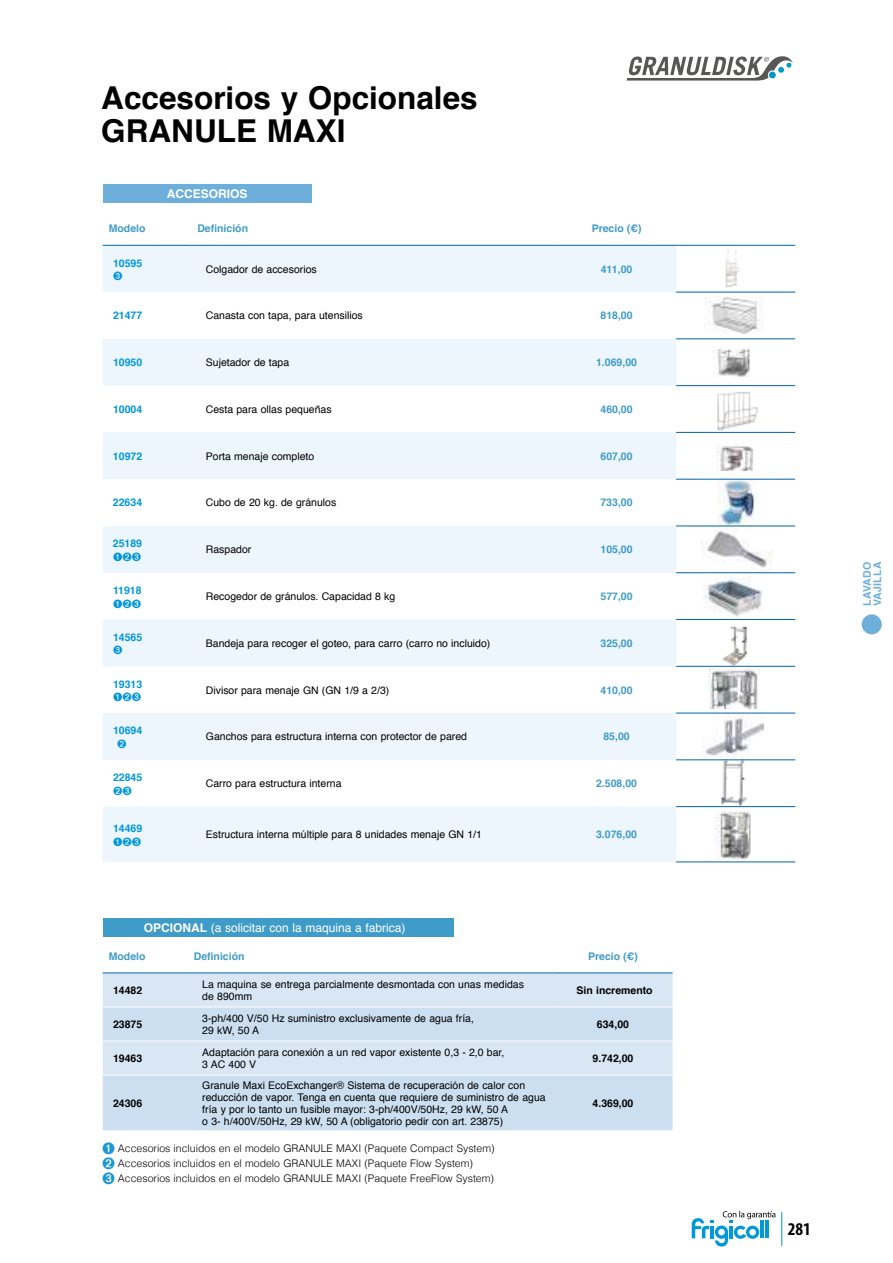
<style>
.page{position:relative;width:893px;height:1263px;background:#fff}
.page>*{position:absolute;margin:0;border:0;box-sizing:border-box;transform-origin:0 0}
.t1{font:700 31.5px/33px "Helvetica";color:#000}
.t2{font:700 condensed 18px "Myriad Pro";color:#000}
.t3{font:12px "Helvetica";color:#fff}
.t4{font:12px "Zapf Dingbats ITC";color:#0097d9}
.t5{font:700 12px "Helvetica";color:#fff}
.t6{font:10.5px/12px "Helvetica";color:#000}
.t7{font:300 10.5px/15px "Helvetica";color:#000}
.t8{font:700 10.5px "Helvetica";color:#3f9bc8}
.t9{font:700 10.5px "Helvetica";color:#0097d9}
.t10{font:700 10.5px "Helvetica";color:#000}
.t11{font:700 10.5px/10.5px "Helvetica";letter-spacing:.02em;color:#6dafda}
.s1{font-weight:700}
.s2{color:#1c98d5}
</style>
<div class="page">
<hr style="left:781px;top:1212px;width:1px;height:34px;background:#0097d9">
<svg style="left:692px;top:1211px;width:83px;height:35px"></svg>
<svg style="left:627px;top:56px;width:166px;height:25px"></svg>
<div style="left:769px;top:72px;width:7px;height:6px;background:#009ac7;border-radius:50%"></div>
<div style="left:862px;top:614px;width:20px;height:20px;background:#6dafda;border-radius:50%"></div>
<svg style="left:103px;top:244px;width:454px;height:1px"></svg>
<svg style="left:103px;top:246px;width:573px;height:616px;fill:#edf5fd"></svg>
<hr style="left:676px;top:292px;width:119px;height:1px;background:#0062ad">
<hr style="left:676px;top:338px;width:119px;height:1px;background:#0062ad">
<hr style="left:676px;top:385px;width:119px;height:1px;background:#0062ad">
<hr style="left:676px;top:432px;width:119px;height:1px;background:#0062ad">
<hr style="left:676px;top:479px;width:119px;height:1px;background:#0062ad">
<hr style="left:676px;top:526px;width:119px;height:1px;background:#0062ad">
<hr style="left:676px;top:572px;width:119px;height:1px;background:#0062ad">
<hr style="left:676px;top:619px;width:119px;height:1px;background:#0062ad">
<hr style="left:676px;top:666px;width:119px;height:1px;background:#0062ad">
<hr style="left:676px;top:713px;width:119px;height:1px;background:#0062ad">
<hr style="left:676px;top:759px;width:119px;height:1px;background:#0062ad">
<hr style="left:676px;top:806px;width:119px;height:1px;background:#0062ad">
<hr style="left:676px;top:861px;width:119px;height:1px;background:#0062ad">
<hr style="left:103px;top:245px;width:88px;height:1px;background:#0062ad">
<hr style="left:191px;top:245px;width:366px;height:1px;background:#0062ad">
<hr style="left:557px;top:245px;width:119px;height:1px;background:#0062ad">
<hr style="left:676px;top:245px;width:119px;height:1px;background:#0062ad">
<div style="left:103px;top:973px;width:570px;height:33px;background:#d9e7f5"></div>
<svg style="left:103px;top:1007px;width:570px;height:123px;background:#d0e1f2"></svg>
<hr style="left:103px;top:972px;width:85px;height:1px;background:#0062ad">
<hr style="left:188px;top:972px;width:365px;height:1px;background:#0062ad">
<hr style="left:553px;top:972px;width:120px;height:1px;background:#0062ad">
<hr style="left:103px;top:1074px;width:85px;height:1px;background:#fff">
<hr style="left:188px;top:1074px;width:365px;height:1px;background:#fff">
<hr style="left:553px;top:1074px;width:120px;height:1px;background:#fff">
<hr style="left:103px;top:1040px;width:85px;height:1px;background:#fff">
<hr style="left:188px;top:1040px;width:365px;height:1px;background:#fff">
<hr style="left:553px;top:1040px;width:120px;height:1px;background:#fff">
<div style="left:103px;top:184px;width:208px;height:19px;background:#6dafda"></div>
<img style="left:705px;top:296px;width:59px;height:38px">
<img style="left:703px;top:576px;width:60px;height:41px">
<img style="left:722px;top:626px;width:25px;height:39px">
<img style="left:725px;top:249px;width:15px;height:38px">
<img style="left:716px;top:445px;width:37px;height:25px">
<img style="left:717px;top:350px;width:33px;height:27px">
<img style="left:704px;top:392px;width:67px;height:41px">
<img style="left:709px;top:668px;width:51px;height:41px">
<img style="left:702px;top:713px;width:62px;height:46px">
<img style="left:717px;top:759px;width:32px;height:47px">
<img style="left:715px;top:812px;width:36px;height:48px">
<img style="left:717px;top:479px;width:40px;height:47px">
<img style="left:702px;top:527px;width:70px;height:47px">
<div style="left:103px;top:918px;width:351px;height:19px;background:#3f9bc8"></div>
<svg style="left:113px;top:272px;width:9px;height:8px"></svg>
<svg style="left:113px;top:646px;width:9px;height:8px"></svg>
<svg style="left:118px;top:739px;width:8px;height:9px"></svg>
<svg style="left:113px;top:786px;width:18px;height:9px"></svg>
<h1 class="t1" style="left:101px;top:82px;width:378px">Accesorios y Opcionales<br>GRANULE MAXI</h1>
<p class="t5" style="left:167px;top:184px;width:82px">ACCESORIOS</p>
<p class="t8" style="left:109px;top:220px;width:38px">Modelo</p>
<p class="t8" style="left:197px;top:220px;width:52px">Definición</p>
<p class="t8" style="left:592px;top:220px;width:51px">Precio (€)</p>
<p class="t9" style="left:113px;top:254px;width:31px">10595</p>
<p class="t6" style="left:206px;top:263px;width:112px">Colgador de accesorios</p>
<p class="t8" style="left:601px;top:260px;width:33px">411,00</p>
<p class="t9" style="left:113px;top:307px;width:31px">21477</p>
<p class="t6" style="left:206px;top:310px;width:159px">Canasta con tapa, para utensilios</p>
<p class="t8" style="left:600px;top:307px;width:34px">818,00</p>
<p class="t9" style="left:113px;top:354px;width:31px">10950</p>
<p class="t6" style="left:206px;top:357px;width:85px">Sujetador de tapa</p>
<p class="t8" style="left:596px;top:354px;width:42px">1.069,00</p>
<p class="t9" style="left:113px;top:401px;width:31px">10004</p>
<p class="t6" style="left:206px;top:404px;width:127px">Cesta para ollas pequeñas</p>
<p class="t8" style="left:600px;top:401px;width:34px">460,00</p>
<p class="t9" style="left:113px;top:447px;width:31px">10972</p>
<p class="t6" style="left:206px;top:450px;width:110px">Porta menaje completo</p>
<p class="t8" style="left:600px;top:447px;width:34px">607,00</p>
<p class="t9" style="left:113px;top:494px;width:31px">22634</p>
<p class="t6" style="left:206px;top:497px;width:132px">Cubo de 20 kg. de gránulos</p>
<p class="t8" style="left:600px;top:494px;width:34px">733,00</p>
<p class="t9" style="left:113px;top:535px;width:31px">25189</p>
<p class="t4" style="left:113px;top:551px;width:30px">➊➋➌</p>
<p class="t6" style="left:206px;top:544px;width:47px">Raspador</p>
<p class="t8" style="left:600px;top:541px;width:34px">105,00</p>
<p class="t9" style="left:113px;top:582px;width:30px">11918</p>
<p class="t4" style="left:113px;top:598px;width:30px">➊➋➌</p>
<p class="t6" style="left:206px;top:591px;width:191px">Recogedor de gránulos. Capacidad 8 kg</p>
<p class="t8" style="left:600px;top:588px;width:34px">577,00</p>
<p class="t9" style="left:113px;top:629px;width:31px">14565</p>
<p class="t6" style="left:206px;top:637px;width:286px">Bandeja para recoger el goteo, para carro (carro no incluido)</p>
<p class="t8" style="left:600px;top:635px;width:34px">325,00</p>
<p class="t9" style="left:113px;top:675px;width:31px">19313</p>
<p class="t4" style="left:113px;top:691px;width:30px">➊➋➌</p>
<p class="t6" style="left:206px;top:684px;width:185px">Divisor para menaje GN (GN 1/9 a 2/3)</p>
<p class="t8" style="left:600px;top:681px;width:34px">410,00</p>
<p class="t9" style="left:113px;top:722px;width:31px">10694</p>
<p class="t6" style="left:206px;top:731px;width:263px">Ganchos para estructura interna con protector de pared</p>
<p class="t8" style="left:603px;top:728px;width:28px">85,00</p>
<p class="t9" style="left:113px;top:769px;width:31px">22845</p>
<p class="t6" style="left:206px;top:778px;width:137px">Carro para estructura interna</p>
<p class="t8" style="left:596px;top:775px;width:42px">2.508,00</p>
<p class="t9" style="left:113px;top:820px;width:31px">14469</p>
<p class="t4" style="left:113px;top:836px;width:30px">➊➋➌</p>
<p class="t6" style="left:206px;top:829px;width:278px">Estructura interna múltiple para 8 unidades menaje GN 1/1</p>
<p class="t8" style="left:596px;top:826px;width:42px">3.076,00</p>
<p class="t3" style="left:144px;top:918px;width:263px"><span class="s1">OPCIONAL</span> (a solicitar con la maquina a fabrica)</p>
<p class="t8" style="left:109px;top:947px;width:38px">Modelo</p>
<p class="t8" style="left:194px;top:947px;width:52px">Definición</p>
<p class="t8" style="left:588px;top:947px;width:51px">Precio (€)</p>
<p class="t10" style="left:113px;top:982px;width:31px">14482</p>
<p class="t6" style="left:202px;top:978px;width:323px">La maquina se entrega parcialmente desmontada con unas medidas de 890mm</p>
<p class="t10" style="left:577px;top:982px;width:78px">Sin incremento</p>
<p class="t10" style="left:113px;top:1016px;width:31px">23875</p>
<p class="t6" style="left:202px;top:1012px;width:273px">3-ph/400 V/50 Hz suministro exclusivamente de agua fría,<br>29 kW, 50 A</p>
<p class="t10" style="left:597px;top:1016px;width:34px">634,00</p>
<p class="t10" style="left:113px;top:1050px;width:31px">19463</p>
<p class="t6" style="left:202px;top:1046px;width:304px">Adaptación para conexión a un red vapor existente 0,3 - 2,0 bar,<br>3 AC 400 V</p>
<p class="t10" style="left:593px;top:1050px;width:42px">9.742,00</p>
<p class="t10" style="left:113px;top:1094px;width:31px">24306</p>
<p class="t6" style="left:202px;top:1079px;width:345px">Granule Maxi EcoExchanger® Sistema de recuperación de calor con reducción de vapor. Tenga en cuenta que requiere de suministro de agua fría y por lo tanto un fusible mayor: 3-ph/400V/50Hz, 29 kW, 50 A<br>o 3- h/400V/50Hz, 29 kW, 50 A (obligatorio pedir con art. 23875)</p>
<p class="t10" style="left:593px;top:1094px;width:42px">4.369,00</p>
<p class="t7" style="left:102px;top:1140px;width:394px"><span class="s2">➊</span> Accesorios incluidos en el modelo GRANULE MAXI (Paquete Compact System)<br><span class="s2">➋</span> Accesorios incluidos en el modelo GRANULE MAXI (Paquete Flow System)<br><span class="s2">➌</span> Accesorios incluidos en el modelo GRANULE MAXI (Paquete FreeFlow System)</p>
<p class="t11" style="left:862px;top:606px;width:46px;rotate:-90deg">LAVADO<br>VAJILLA</p>
<h2 class="t2" style="left:788px;top:1218px;width:25px">281</h2>
</div>
